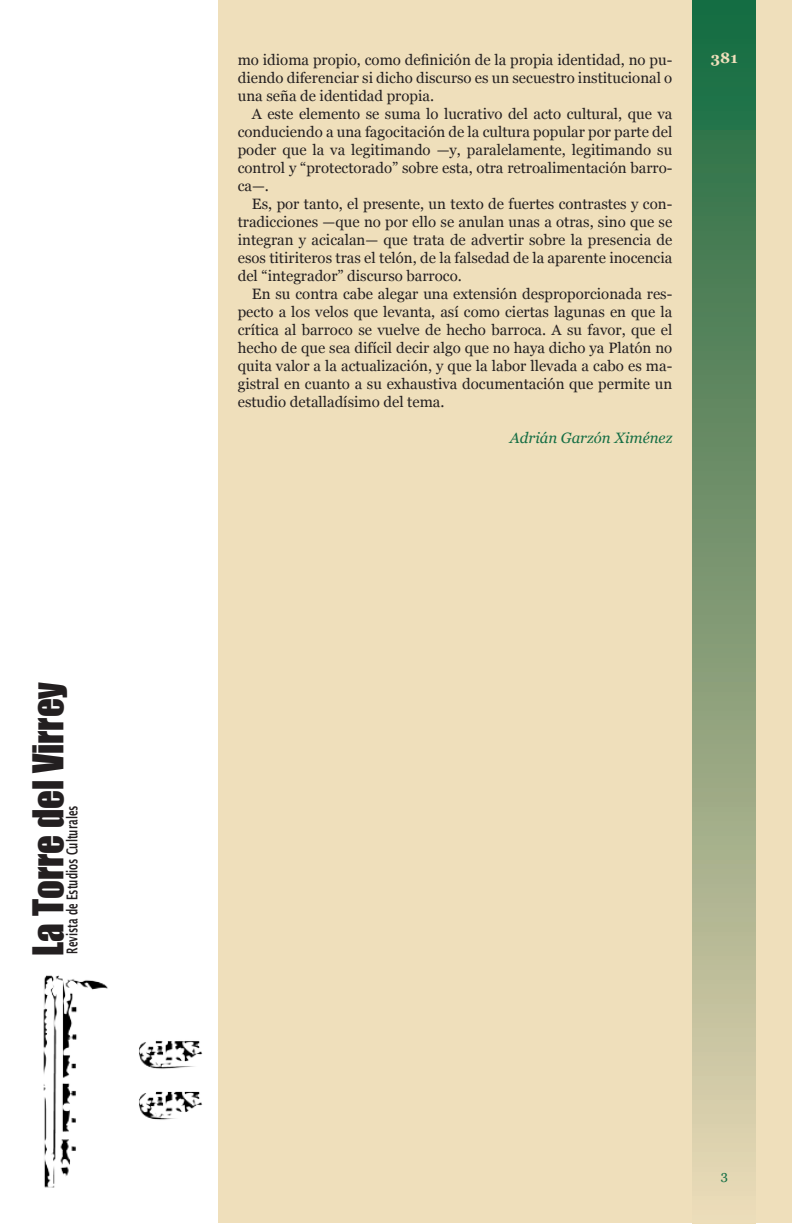
<style>
.page{position:relative;width:792px;height:1224px;background:#fff}
.page>*{position:absolute;margin:0;border:0;box-sizing:border-box;transform-origin:0 0}
.t1{font:39px "Impact";color:#231f20;scale:.95 1}
.Texto_de_cuerpo{font:15px/18px "Georgia";color:#231f20;text-align:justify}
.t2{font:600 15px "Lucida Sans";color:#231f20;scale:.63 1}
.Texto_de_cuerpo-2{font:italic 15px "Georgia";color:#136d43}
.t3{font:700 15px "Georgia";color:#efdfbb}
.t4{font:13px "Georgia";color:#136d43}
</style>
<div class="page">
<div style="left:218px;top:0;width:574px;height:1224px;background:#efdfbb"></div>
<img style="left:43px;top:975px;width:160px;height:213px">
<div style="left:693px;top:0;width:63px;height:1224px;background:linear-gradient(to bottom,#18663b,#ead5b3)"></div>
<h1 class="t1" style="left:18px;top:956px;width:290px;rotate:-90deg">La Torre del Virrey</h1>
<p class="t2" style="left:63px;top:954px;width:238px;rotate:-90deg">Revista de Estudios Culturales</p>
<p class="Texto_de_cuerpo" style="left:238px;top:51px;width:436px">mo idioma propio, como definición de la propia identidad, no pu-</p>
<p class="t3" style="left:711px;top:48px;width:28px">381</p>
<p class="Texto_de_cuerpo" style="left:238px;top:69px;width:436px">diendo diferenciar si dicho discurso es un secuestro institucional o una seña de identidad propia.</p>
<p class="Texto_de_cuerpo" style="left:238px;top:105px;width:436px;text-indent:14px">A este elemento se suma lo lucrativo del acto cultural, que va conduciendo a una fagocitación de la cultura popular por parte del poder que la va legitimando —y, paralelamente, legitimando su control y “protectorado” sobre esta, otra retroalimentación barro&shy;ca—.</p>
<p class="Texto_de_cuerpo" style="left:238px;top:195px;width:436px;text-indent:14px">Es, por tanto, el presente, un texto de fuertes contrastes y con&shy;tradicciones —que no por ello se anulan unas a otras, sino que se integran y acicalan— que trata de advertir sobre la presencia de esos titiriteros tras el telón, de la falsedad de la aparente inocencia del “integrador” discurso barroco.</p>
<p class="Texto_de_cuerpo" style="left:238px;top:285px;width:436px;text-indent:14px">En su contra cabe alegar una extensión desproporcionada res&shy;pecto a los velos que levanta, así como ciertas lagunas en que la crítica al barroco se vuelve de hecho barroca. A su favor, que el hecho de que sea difícil decir algo que no haya dicho ya Platón no quita valor a la actualización, y que la labor llevada a cabo es ma&shy;gistral en cuanto a su exhaustiva documentación que permite un estudio detalladísimo del tema.</p>
<p class="Texto_de_cuerpo-2" style="left:510px;top:429px;width:164px">Adrián Garzón Ximénez</p>
<p class="t4" style="left:721px;top:1167px;width:9px">3</p>
</div>
